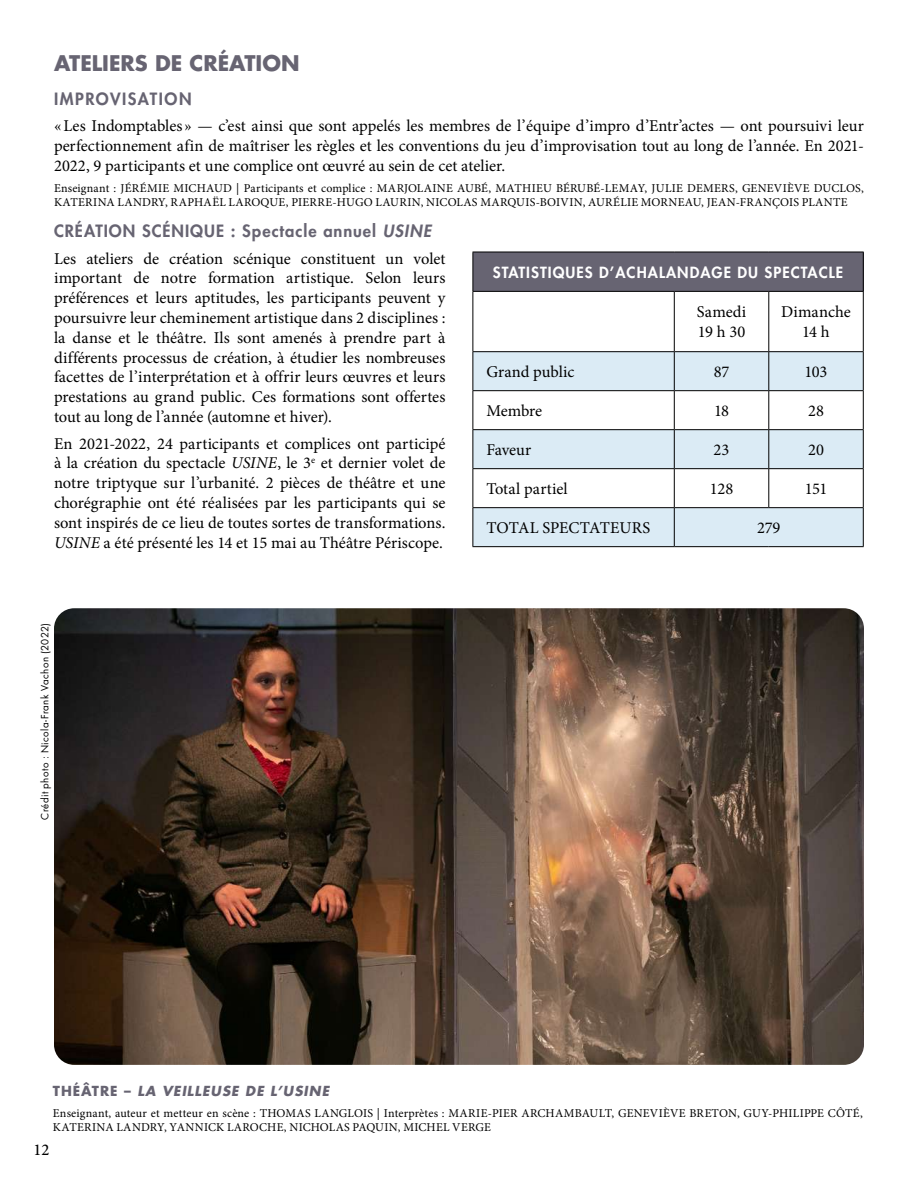
<style>
.page{position:relative;width:918px;height:1188px;background:#fff}
.page>*{position:absolute;margin:0;border:0;box-sizing:border-box;transform-origin:0 0}
.t1{font:700 21px "Futura Std";color:#676472}
.t2{font:16.5px/19.8px "Minion Pro";letter-spacing:-.005em;color:#000;text-align:justify}
.t3{font:800 16.5px "Futura Std";letter-spacing:.06em;color:#676472}
.t4{font:800 16.5px "Futura Std";letter-spacing:.09em;color:#676472}
.t5{font:500 16.5px "Minion Pro";color:#000}
.t6{font:800 15px "Futura Std";letter-spacing:.07em;color:#fff}
.t7{font:italic 700 13.5px "Futura Std";letter-spacing:.07em;color:#676472}
.t8{font:12px/14.4px "Minion Pro";letter-spacing:.02em;color:#000}
.t9{font:9.75px "Futura Std";letter-spacing:.035em;color:#000}
.s1{font-style:italic}
.s2{font-style:normal}
</style>
<div class="page">
<img style="left:54px;top:608px;width:810px;height:457px">
<div style="left:473px;top:252px;width:390px;height:39px;background:#676472"></div>
<svg style="left:473px;top:352px;width:390px;height:194px;fill:#dbebf5"></svg>
<hr style="left:472px;top:292px;width:1px;height:59px;background:#000">
<hr style="left:863px;top:292px;width:1px;height:59px;background:#000">
<hr style="left:472px;top:351px;width:202px;height:1px;background:#000">
<hr style="left:769px;top:351px;width:95px;height:1px;background:#000">
<hr style="left:472px;top:252px;width:202px;height:1px;background:#000">
<hr style="left:472px;top:252px;width:1px;height:39px;background:#000">
<hr style="left:674px;top:252px;width:95px;height:1px;background:#000">
<hr style="left:769px;top:252px;width:95px;height:1px;background:#000">
<hr style="left:863px;top:252px;width:1px;height:39px;background:#000">
<hr style="left:472px;top:291px;width:202px;height:1px;background:#000">
<hr style="left:769px;top:291px;width:95px;height:1px;background:#000">
<hr style="left:674px;top:291px;width:95px;height:1px;background:#000">
<hr style="left:674px;top:292px;width:1px;height:59px;background:#000">
<hr style="left:768px;top:292px;width:1px;height:59px;background:#000">
<hr style="left:674px;top:351px;width:95px;height:1px;background:#000">
<hr style="left:768px;top:352px;width:1px;height:38px;background:#000">
<hr style="left:863px;top:352px;width:1px;height:38px;background:#000">
<hr style="left:674px;top:390px;width:95px;height:1px;background:#000">
<hr style="left:769px;top:390px;width:95px;height:1px;background:#000">
<hr style="left:768px;top:391px;width:1px;height:38px;background:#000">
<hr style="left:863px;top:391px;width:1px;height:38px;background:#000">
<hr style="left:674px;top:429px;width:95px;height:1px;background:#000">
<hr style="left:769px;top:429px;width:95px;height:1px;background:#000">
<hr style="left:768px;top:430px;width:1px;height:38px;background:#000">
<hr style="left:863px;top:430px;width:1px;height:38px;background:#000">
<hr style="left:674px;top:468px;width:95px;height:1px;background:#000">
<hr style="left:769px;top:468px;width:95px;height:1px;background:#000">
<hr style="left:768px;top:469px;width:1px;height:38px;background:#000">
<hr style="left:863px;top:469px;width:1px;height:38px;background:#000">
<hr style="left:472px;top:352px;width:1px;height:38px;background:#000">
<hr style="left:674px;top:352px;width:1px;height:38px;background:#000">
<hr style="left:472px;top:390px;width:202px;height:1px;background:#000">
<hr style="left:472px;top:391px;width:1px;height:38px;background:#000">
<hr style="left:674px;top:391px;width:1px;height:38px;background:#000">
<hr style="left:472px;top:429px;width:202px;height:1px;background:#000">
<hr style="left:472px;top:430px;width:1px;height:38px;background:#000">
<hr style="left:674px;top:430px;width:1px;height:38px;background:#000">
<hr style="left:472px;top:468px;width:202px;height:1px;background:#000">
<hr style="left:472px;top:469px;width:1px;height:38px;background:#000">
<hr style="left:674px;top:469px;width:1px;height:38px;background:#000">
<hr style="left:472px;top:507px;width:202px;height:1px;background:#000">
<hr style="left:472px;top:508px;width:1px;height:38px;background:#000">
<hr style="left:674px;top:507px;width:95px;height:1px;background:#000">
<hr style="left:674px;top:508px;width:1px;height:38px;background:#000">
<hr style="left:769px;top:507px;width:95px;height:1px;background:#000">
<hr style="left:863px;top:508px;width:1px;height:38px;background:#000">
<hr style="left:472px;top:546px;width:202px;height:1px;background:#000">
<hr style="left:674px;top:546px;width:95px;height:1px;background:#000">
<hr style="left:769px;top:546px;width:95px;height:1px;background:#000">
<p class="t1" style="left:54px;top:49px;width:247px">ATELIERS DE CRÉATION</p>
<p class="t4" style="left:54px;top:88px;width:139px">IMPROVISATION</p>
<p class="t2" style="left:54px;top:116px;width:811px">«Les Indomptables » — c’est ainsi que sont appelés les membres de l’équipe d’impro d’Entr’actes — ont poursuivi leur perfectionnement afin de maîtriser les règles et les conventions du jeu d’improvisation tout au long de l’année. En 2021- 2022, 9 participants et une complice ont œuvré au sein de cet atelier.</p>
<p class="t8" style="left:54px;top:181px;width:811px">Enseignant : JÉRÉMIE MICHAUD | Participants et complice : MARJOLAINE AUBÉ, MATHIEU BÉRUBÉ-LEMAY, JULIE DEMERS, GENEVIÈVE DUCLOS,<br>KATERINA LANDRY, RAPHAËL LAROQUE, PIERRE-HUGO LAURIN, NICOLAS MARQUIS-BOIVIN, AURÉLIE MORNEAU, JEAN-FRANÇOIS PLANTE</p>
<p class="t3" style="left:54px;top:221px;width:379px">CRÉATION SCÉNIQUE : Spectacle annuel <span class="s1">USINE</span></p>
<p class="t2" style="left:54px;top:249px;width:393px">Les ateliers de création scénique constituent un volet important de notre formation artistique. Selon leurs préférences et leurs aptitudes, les participants peuvent y poursuivre leur cheminement artistique dans 2 disciplines : la danse et le théâtre. Ils sont amenés à prendre part à différents processus de création, à étudier les nombreuses facettes de l’interprétation et à offrir leurs œuvres et leurs prestations au grand public. Ces formations sont offertes tout au long de l’année (automne et hiver).</p>
<p class="t2" style="left:54px;top:433px;width:393px">En 2021-2022, 24 participants et complices ont participé à la création du spectacle <span class="s1">USINE</span>, le 3<sup>e</sup> et dernier volet de notre triptyque sur l’urbanité. 2 pièces de théâtre et une chorégraphie ont été réalisées par les participants qui se sont inspirés de ce lieu de toutes sortes de transformations.<br><span class="s1">USINE</span> a été présenté les 14 et 15 mai au Théâtre Périscope.</p>
<p class="t6" style="left:493px;top:263px;width:352px">STATISTIQUES D’ACHALANDAGE DU SPECTACLE</p>
<p class="t2" style="left:697px;top:302px;width:51px">Samedi<br>19 h 30</p>
<p class="t2" style="left:781px;top:302px;width:71px;text-align:center">Dimanche<br>14 h</p>
<p class="t2" style="left:486px;top:362px;width:89px">Grand public</p>
<p class="t2" style="left:714px;top:362px;width:17px">87</p>
<p class="t2" style="left:805px;top:362px;width:24px">103</p>
<p class="t2" style="left:486px;top:401px;width:57px">Membre</p>
<p class="t2" style="left:714px;top:401px;width:17px">18</p>
<p class="t2" style="left:808px;top:401px;width:17px">28</p>
<p class="t2" style="left:486px;top:440px;width:47px">Faveur</p>
<p class="t2" style="left:714px;top:440px;width:17px">23</p>
<p class="t2" style="left:808px;top:440px;width:17px">20</p>
<p class="t2" style="left:486px;top:479px;width:83px">Total partiel</p>
<p class="t2" style="left:710px;top:479px;width:25px">128</p>
<p class="t2" style="left:805px;top:479px;width:24px">151</p>
<p class="t2" style="left:486px;top:518px;width:165px">TOTAL SPECTATEURS</p>
<p class="t2" style="left:757px;top:518px;width:25px">279</p>
<p class="t9" style="left:39px;top:820px;width:198px;rotate:-90deg">Crédit photo : Nicola-Frank Vachon (2022)</p>
<p class="t7" style="left:53px;top:1081px;width:278px"><span class="s2">THÉÂTRE –</span> LA VEILLEUSE DE L’USINE</p>
<p class="t8" style="left:53px;top:1106px;width:812px">Enseignant, auteur et metteur en scène : THOMAS LANGLOIS | Interprètes : MARIE-PIER ARCHAMBAULT, GENEVIÈVE BRETON, GUY-PHILIPPE CÔTÉ,<br>KATERINA LANDRY, YANNICK LAROCHE, NICHOLAS PAQUIN, MICHEL VERGE</p>
<p class="t5" style="left:33px;top:1138px;width:17px">12</p>
</div>
